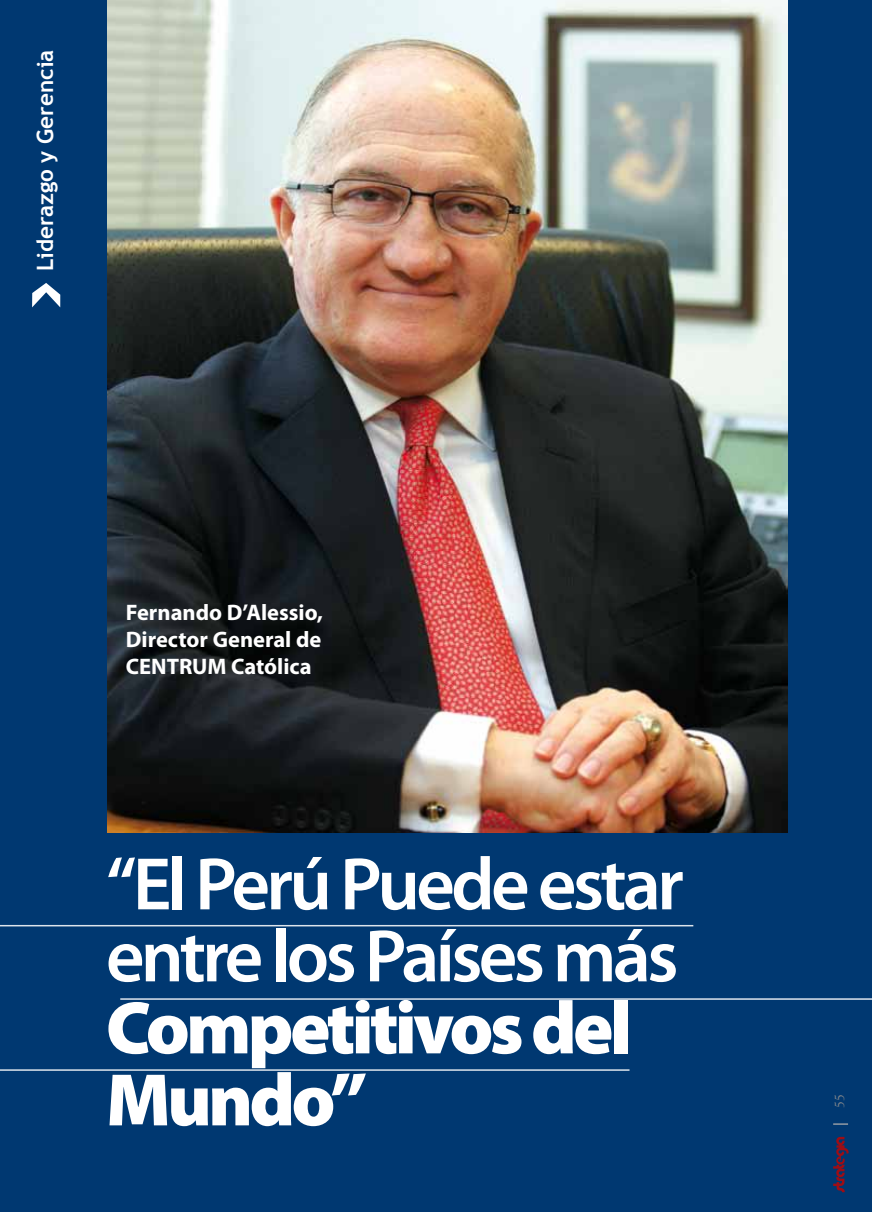
<style>
.page{position:relative;width:872px;height:1212px;background:#003871}
.page>*{position:absolute;margin:0;border:0;box-sizing:border-box;transform-origin:0 0}
.t1{font:600 75px/72px "Myriad Pro";letter-spacing:-.05em;color:#fff}
.t2{font:900 75px/72px "Myriad Pro";letter-spacing:-.05em;color:#fff}
.t3{font:700 22.5px/27px "Myriad Pro";color:#fff;text-align:justify}
.t4{font:700 22.5px "Trebuchet MS";color:#fff}
.t5{font:13.5px "Goudy Old Style T";color:#898a8c}
</style>
<div class="page">
<img style="left:108px;top:0;width:679px;height:832px">
<svg style="left:32px;top:283px;width:28px;height:24px"></svg>
<svg style="left:833px;top:1137px;width:15px;height:55px"></svg>
<svg style="left:833px;top:1123px;width:15px;height:2px"></svg>
<hr style="left:0;top:925px;width:693px;height:1px;background:#fff">
<hr style="left:0;top:1069px;width:629px;height:2px;background:#fff">
<hr style="left:120px;top:998px;width:752px;height:2px;background:#fff">
<p class="t4" style="left:31px;top:271px;width:223px;rotate:-90deg">Liderazgo y Gerencia</p>
<p class="t3" style="left:126px;top:598px;width:199px">Fernando D’Alessio, Director General de CENTRUM Católica</p>
<h1 class="t1" style="left:106px;top:846px;width:579px">“El Perú Puede estar entre los Países más</h1>
<h1 class="t2" style="left:106px;top:989px;width:527px">Competitivos del<br>Mundo”</h1>
<p class="t5" style="left:832px;top:1108px;width:15px;rotate:-90deg">55</p>
</div>
